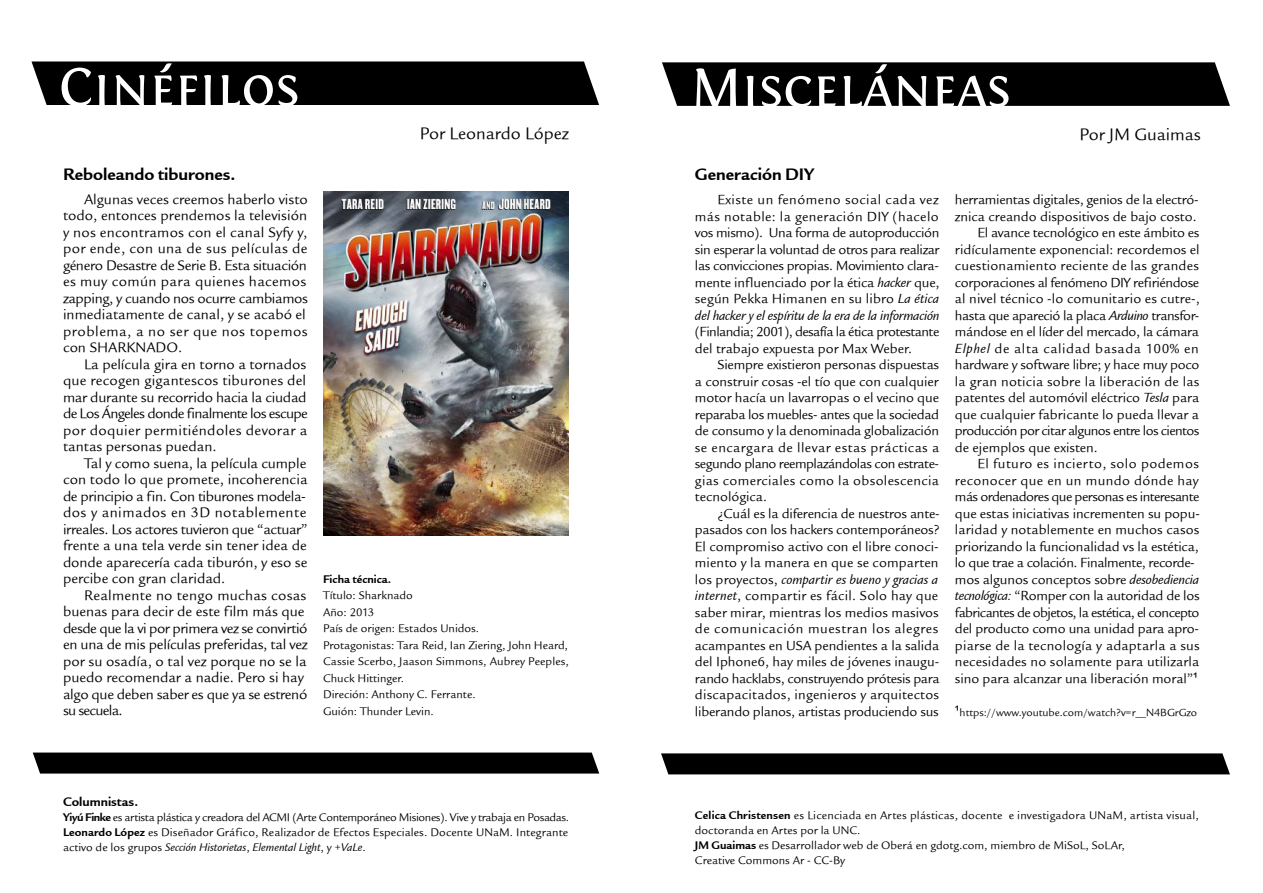
<style>
.page{position:relative;width:1263px;height:893px;background:#fff}
.page>*{position:absolute;margin:0;border:0;box-sizing:border-box;transform-origin:0 0}
.t1{font:57px "Fontin Small Caps";color:#fff}
.t2{font:18px "Legacy Sans ITCTT Bold";color:#000}
.t3{font:18px "Legacy Sans ITCTT Book";color:#000}
.t4{font:15px/16.5px "Legacy Sans ITCTT Book";color:#000}
.t5{font:14.25px/16.5px "Legacy Sans ITCTT Book";letter-spacing:-.005em;color:#000;text-align:justify}
.t6{font:14.25px/16.5px "Legacy Sans ITCTT Book";letter-spacing:-.03em;color:#000}
.t7{font:14.25px "Legacy Sans ITCTT Book";letter-spacing:-.04em;color:#000}
.t8{font:14.25px "Legacy Sans ITCTT Book";letter-spacing:.015em;color:#000}
.t9{font:14.25px "Legacy Sans ITCTT Book";letter-spacing:-.025em;color:#000}
.t10{font:14.25px "Legacy Sans ITCTT Book";letter-spacing:.02em;color:#000}
.t11{font:14.25px "Legacy Sans ITCTT Book";letter-spacing:.045em;color:#000}
.t12{font:14.25px "Legacy Sans ITCTT Book";letter-spacing:.03em;color:#000}
.t13{font:14.25px "Legacy Sans ITCTT Book";letter-spacing:.025em;color:#000}
.t14{font:13.5px "Legacy Sans ITCTT Bold";color:#000}
.t15{font:12px/16.5px "Legacy Sans ITCTT Book";color:#000}
.t16{font:12px "Legacy Sans ITCTT Bold";color:#000}
.t17{font:11.25px "Legacy Sans ITCTT Book";color:#000}
.s1{font-family:"Legacy Sans ITCTT Bold"}
.s2{font-style:italic}
.s3{font-family:"Arial"}
.s4{font-family:"Arial";font-size:14.25px}
</style>
<div class="page">
<div style="left:32px;top:62px;width:567px;height:43px;background:#000"></div>
<svg style="left:33px;top:752px;width:566px;height:22px;background:#0e0e0e"></svg>
<svg style="left:662px;top:62px;width:568px;height:44px;background:#090909"></svg>
<div style="left:661px;top:753px;width:569px;height:21px;background:#000"></div>
<img style="left:323px;top:192px;width:245px;height:344px">
<h1 class="t1" style="left:59px;top:55px;width:242px">Cinéfilos</h1>
<p class="t2" style="left:63px;top:163px;width:174px">Reboleando tiburones.</p>
<p class="t4" style="left:63px;top:191px;width:246px;text-indent:21px">Algunas veces creemos haberlo visto todo, entonces prendemos la televisión y nos encontramos con el canal Syfy y, por ende, con una de sus películas de género Desastre de Serie B. Esta situación es muy común para quienes hacemos zapping, y cuando nos ocurre cambiamos inmediatamente de canal, y se acabó el problema, a no ser que nos topemos con SHARKNADO.</p>
<p class="t4" style="left:63px;top:356px;width:246px;text-align:justify;text-indent:21px">La película gira en torno a tornados que recogen gigantescos tiburones del mar durante su recorrido hacia la ciudad de Los Ángeles donde finalmente los escupe por doquier permitiéndoles devorar a tantas personas puedan.</p>
<p class="t4" style="left:63px;top:455px;width:246px;text-align:justify;text-indent:21px">Tal y como suena, la película cumple con todo lo que promete, incoherencia de principio a fin. Con tiburones modela&shy;dos y animados en 3D notablemente irreales. Los actores tuvieron que “actuar” frente a una tela verde sin tener idea de donde aparecería cada tiburón, y eso se percibe con gran claridad.</p>
<p class="t4" style="left:63px;top:587px;width:246px;text-indent:21px">Realmente no tengo muchas cosas buenas para decir de este film más que desde que la vi por primera vez se convirtió en una de mis películas preferidas, tal vez por su osadía, o tal vez porque no se la puedo recomendar a nadie. Pero si hay algo que deben saber es que ya se estrenó su secuela.</p>
<p class="t3" style="left:420px;top:123px;width:151px">Por Leonardo López</p>
<p class="t16" style="left:323px;top:572px;width:70px">Ficha técnica.</p>
<p class="t15" style="left:323px;top:587px;width:247px">Título: Sharknado<br>Año: 2013<br>País de origen: Estados Unidos.<br>Protagonistas: Tara Reid, Ian Ziering, John Heard,<br>Cassie Scerbo, Jaason Simmons, Aubrey Peeples,<br>Chuck Hittinger.<br>Direción: Anthony C. Ferrante.<br>Guión: Thunder Levin.</p>
<p class="t14" style="left:63px;top:794px;width:77px">Columnistas.</p>
<p class="t15" style="left:63px;top:810px;width:508px;line-height:15px;text-align:justify"><span class="s1">Yiyú Finke</span> es artista plástica y creadora del ACMI (Arte Contemporáneo Misiones). Vive y trabaja en Posadas.<br><span class="s1">Leonardo López</span> es Diseñador Gráfico, Realizador de Efectos Especiales. Docente UNaM. Integrante activo de los grupos <span class="s2">Sección Historietas</span>, <span class="s2">Elemental Light</span>, y <span class="s2">+VaLe</span>.</p>
<h1 class="t1" style="left:690px;top:56px;width:321px">Misceláneas</h1>
<p class="t2" style="left:695px;top:164px;width:121px">Generación DIY</p>
<p class="t3" style="left:1079px;top:124px;width:123px">Por JM Guaimas</p>
<p class="t5" style="left:695px;top:192px;width:246px;text-indent:23px">Existe un fenómeno social cada vez más notable: la generación DIY (hacelo vos mismo). Una forma de autoproducción sin esperar la voluntad de otros para realizar las convicciones propias. Movimiento clara&shy;mente influenciado por la ética <span class="s2">hacker</span> que, según Pekka Himanen en su libro <span class="s2">La ética del hacker y el espíritu de la era de la información</span></p>
<p class="t6" style="left:695px;top:324px;width:246px">(Finlandia; 2001), desafía la ética protestante del trabajo expuesta por Max Weber.</p>
<p class="t5" style="left:695px;top:357px;width:246px;text-indent:23px">Siempre existieron personas dispuestas a construir cosas -el tío que con cualquier motor hacía un lavarropas o el vecino que reparaba los muebles- antes que la sociedad de consumo y la denominada globalización se encargara de llevar estas prácticas a segundo plano reemplazándolas con estrate&shy;gias comerciales como la obsolescencia tecnológica.</p>
<p class="t5" style="left:695px;top:505px;width:246px;text-align:left;text-indent:23px">¿Cuál es la diferencia de nuestros ante&shy;pasados con los hackers contemporáneos?<br>El compromiso activo con el libre conoci&shy;miento y la manera en que se comparten los proyectos, <span class="s2">compartir es bueno y gracias a internet</span>, compartir es fácil. Solo hay que saber mirar, mientras los medios masivos de comunicación muestran los alegres acampantes en USA pendientes a la salida del Iphone6, hay miles de jóvenes inaugu&shy;rando hacklabs, construyendo prótesis para discapacitados, ingenieros y arquitectos liberando planos, artistas produciendo sus</p>
<p class="t5" style="left:955px;top:192px;width:245px">herramientas digitales, genios de la electró-</p>
<p class="t5" style="left:955px;top:208px;width:243px">znica creando dispositivos de bajo costo.</p>
<p class="t5" style="left:977px;top:225px;width:224px">El avance tecnológico en este ámbito es</p>
<p class="t5" style="left:955px;top:241px;width:246px">ridículamente exponencial: recordemos el</p>
<p class="t8" style="left:955px;top:258px;width:245px">cuestionamiento reciente de las grandes</p>
<p class="t9" style="left:955px;top:274px;width:246px">corporaciones al fenómeno DIY refiriéndose</p>
<p class="t5" style="left:955px;top:291px;width:246px">al nivel técnico -lo comunitario es cutre-,</p>
<p class="t6" style="left:955px;top:307px;width:246px">hasta que apareció la placa <span class="s2">Arduino</span> transfor-</p>
<p class="t5" style="left:955px;top:324px;width:246px">mándose en el líder del mercado, la cámara</p>
<p class="t11" style="left:955px;top:340px;width:245px"><span class="s2">Elphel</span> de alta calidad basada 100% en</p>
<p class="t5" style="left:955px;top:357px;width:246px">hardware y software libre; y hace muy poco</p>
<p class="t10" style="left:955px;top:373px;width:246px">la gran noticia sobre la liberación de las</p>
<p class="t5" style="left:955px;top:390px;width:246px">patentes del automóvil eléctrico <span class="s2">Tesla</span> para</p>
<p class="t5" style="left:955px;top:406px;width:245px">que cualquier fabricante lo pueda llevar a</p>
<p class="t7" style="left:955px;top:423px;width:246px">producción por citar algunos entre los cientos</p>
<p class="t5" style="left:955px;top:439px;width:144px">de ejemplos que existen.</p>
<p class="t12" style="left:977px;top:456px;width:223px">El futuro es incierto, solo podemos</p>
<p class="t13" style="left:955px;top:472px;width:245px">reconocer que en un mundo dónde hay</p>
<p class="t7" style="left:955px;top:489px;width:246px">más ordenadores que personas es interesante</p>
<p class="t5" style="left:955px;top:505px;width:246px">que estas iniciativas incrementen su popu-</p>
<p class="t5" style="left:955px;top:522px;width:246px">laridad y notablemente en muchos casos</p>
<p class="t5" style="left:955px;top:538px;width:245px">priorizando la funcionalidad vs la estética,</p>
<p class="t6" style="left:955px;top:555px;width:241px">lo que trae a colación. Finalmente, recorde-</p>
<p class="t5" style="left:955px;top:571px;width:246px">mos algunos conceptos sobre <span class="s2">desobediencia</span></p>
<p class="t5" style="left:955px;top:588px;width:246px"><span class="s2">tecnológica:</span> “Romper con la autoridad de los</p>
<p class="t7" style="left:955px;top:604px;width:246px">fabricantes de objetos, la estética, el concepto</p>
<p class="t5" style="left:955px;top:621px;width:245px">del producto como una unidad para apro-</p>
<p class="t8" style="left:955px;top:637px;width:246px">piarse de la tecnología y adaptarla a sus</p>
<p class="t5" style="left:955px;top:654px;width:246px">necesidades no solamente para utilizarla</p>
<p class="t5" style="left:955px;top:670px;width:244px">sino para alcanzar una liberación moral”<span class="s3">¹</span></p>
<p class="t17" style="left:955px;top:706px;width:244px"><span class="s4">¹</span>https://www.youtube.com/watch?v=r__N4BGrGzo</p>
<p class="t15" style="left:695px;top:808px;width:505px;line-height:15px"><span class="s1">Celica Christensen</span> es Licenciada en Artes plásticas, docente e investigadora UNaM, artista visual, doctoranda en Artes por la UNC.<br><span class="s1">JM Guaimas</span> es Desarrollador web de Oberá en gdotg.com, miembro de MiSoL, SoLAr,<br>Creative Commons Ar - CC-By</p>
</div>
